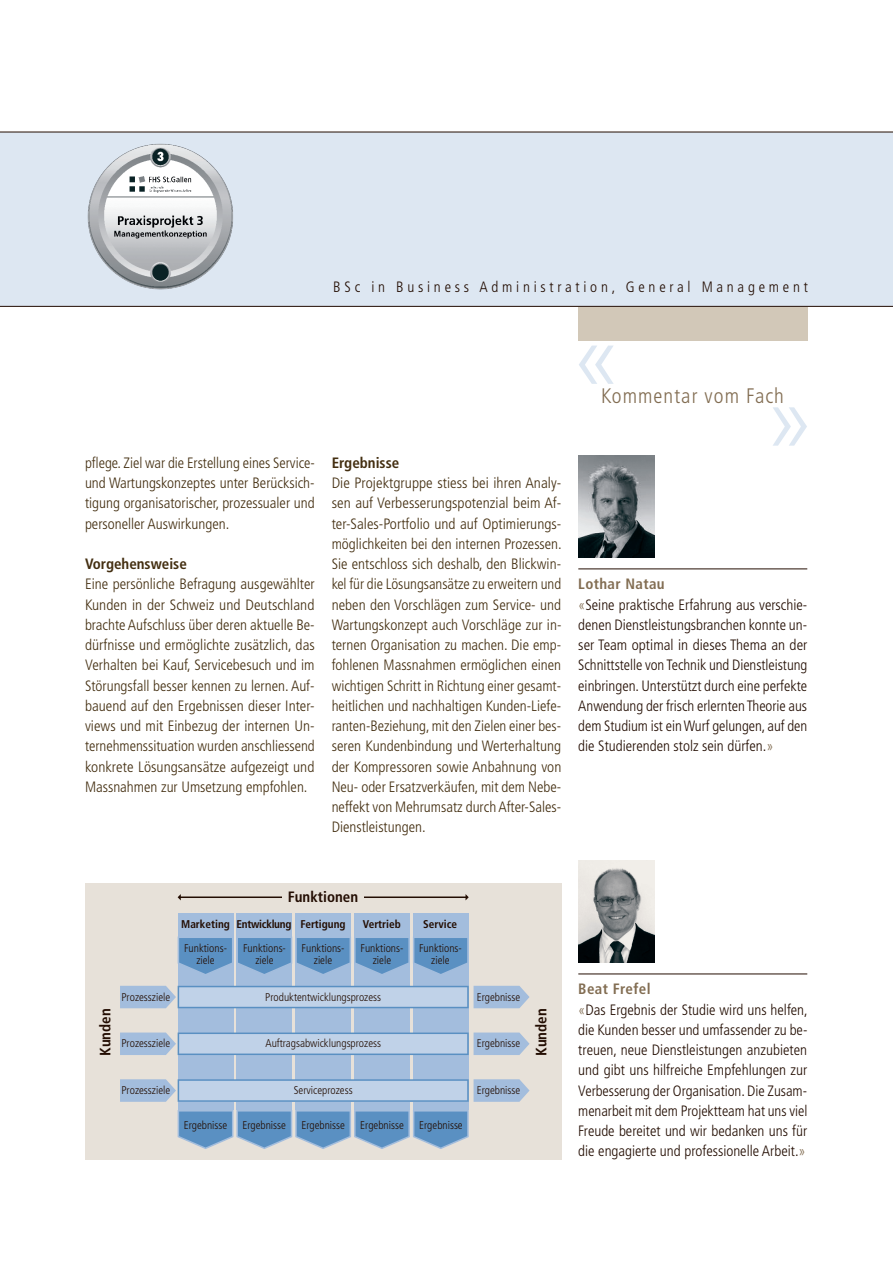
<style>
.page{position:relative;width:893px;height:1263px;background:#fff}
.page>*{position:absolute;margin:0;border:0;box-sizing:border-box;transform-origin:0 0}
.t1{font:300 93.45px "Frutiger";color:#dde7f2}
.t2{font:300 condensed 21px "Frutiger";letter-spacing:.05em;color:#826d52}
.t3{font:300 condensed 15px/20.2px "Frutiger";color:#432e10;text-align:justify}
.t4{font:300 condensed 15px/20.2px "Frutiger";color:#230d02}
.t5{font:300 condensed 15px "Frutiger";letter-spacing:.25em;color:#230d02}
.t6{font:700 condensed 15px "Frutiger";color:#432e10}
.t7{font:700 condensed 15px "Frutiger";color:#230d02}
.t8{font:300 condensed 11.25px/12px "Frutiger";color:#230d02;text-align:center}
.t9{font:700 condensed 11.25px "Frutiger";color:#230d02}
.s1{font-weight:700;color:#826d52}
.s2{color:#826d52}
</style>
<div class="page">
<div style="left:578px;top:307px;width:229px;height:34px;background:#d2c8b8"></div>
<div style="left:0;top:132px;width:893px;height:175px;background:#dde7f2"></div>
<hr style="left:0;top:132px;width:893px;height:1px;background:#230d02">
<hr style="left:0;top:306px;width:893px;height:1px;background:#230d02">
<hr style="left:578px;top:569px;width:229px;height:1px;background:#230d02">
<hr style="left:578px;top:974px;width:229px;height:1px;background:#230d02">
<img style="left:578px;top:455px;width:77px;height:102px">
<img style="left:578px;top:860px;width:77px;height:102px">
<img style="left:87px;top:143px;width:146px;height:147px">
<div style="left:85px;top:883px;width:476px;height:276px;background:#e7e1d9"></div>
<div style="left:178px;top:913px;width:55px;height:197px;background:#a3bddd"></div>
<div style="left:236px;top:913px;width:56px;height:197px;background:#a3bddd"></div>
<div style="left:295px;top:913px;width:56px;height:197px;background:#a3bddd"></div>
<div style="left:354px;top:913px;width:56px;height:197px;background:#a3bddd"></div>
<div style="left:413px;top:913px;width:56px;height:197px;background:#a3bddd"></div>
<svg style="left:179px;top:936px;width:289px;height:39px"></svg>
<svg style="left:178px;top:1110px;width:291px;height:39px"></svg>
<svg style="left:120px;top:986px;width:409px;height:22px;background:#b1c7e1"></svg>
<svg style="left:120px;top:1032px;width:409px;height:23px;background:#b0c6e0"></svg>
<svg style="left:120px;top:1079px;width:409px;height:23px;background:#b0c6e0"></svg>
<hr style="left:180px;top:896px;width:287px;height:2px;background:#230d02">
<div style="left:282px;top:888px;width:81px;height:17px;background:#e7e1d9"></div>
<svg style="left:178px;top:894px;width:3px;height:6px"></svg>
<svg style="left:465px;top:894px;width:4px;height:6px"></svg>
<p class="t5" style="left:333px;top:278px;width:476px">BSc in Business Administration, General Management</p>
<h1 class="t1" style="left:570px;top:305px;width:53px">«</h1>
<h2 class="t2" style="left:601px;top:383px;width:184px">Kommentar vom Fach</h2>
<p class="t3" style="left:85px;top:453px;width:231px">pflege. Ziel war die Erstellung eines Service&shy;und Wartungskonzeptes unter Berücksich&shy;tigung organisatorischer, prozessualer und personeller Auswirkungen.</p>
<p class="t6" style="left:85px;top:555px;width:103px">Vorgehensweise</p>
<p class="t3" style="left:85px;top:574px;width:231px">Eine persönliche Befragung ausgewählter Kunden in der Schweiz und Deutschland brachte Aufschluss über deren aktuelle Be&shy;dürfnisse und ermöglichte zusätzlich, das Verhalten bei Kauf, Servicebesuch und im Störungsfall besser kennen zu lernen. Auf&shy;bauend auf den Ergebnissen dieser Inter&shy;views und mit Einbezug der internen Un&shy;ternehmenssituation wurden anschliessend konkrete Lösungsansätze aufgezeigt und Massnahmen zur Umsetzung empfohlen.</p>
<p class="t6" style="left:332px;top:454px;width:69px">Ergebnisse</p>
<p class="t3" style="left:332px;top:473px;width:232px">Die Projektgruppe stiess bei ihren Analy&shy;sen auf Verbesserungspotenzial beim Af&shy;ter-Sales-Portfolio und auf Optimierungs&shy;möglichkeiten bei den internen Prozessen.<br>Sie entschloss sich deshalb, den Blickwin&shy;kel für die Lösungsansätze zu erweitern und neben den Vorschlägen zum Service- und Wartungskonzept auch Vorschläge zur in&shy;ternen Organisation zu machen. Die emp&shy;fohlenen Massnahmen ermöglichen einen wichtigen Schritt in Richtung einer gesamt&shy;heitlichen und nachhaltigen Kunden-Liefe&shy;ranten-Beziehung, mit den Zielen einer bes&shy;seren Kundenbindung und Werterhaltung der Kompressoren sowie Anbahnung von Neu- oder Ersatzverkäufen, mit dem Nebe&shy;neffekt von Mehrumsatz durch After-Sales-Dienstleistungen.</p>
<h1 class="t1" style="left:764px;top:366px;width:53px">»</h1>
<p class="t4" style="left:578px;top:574px;width:231px"><span class="s1">Lothar Natau<br></span><span class="s2">«</span>Seine praktische Erfahrung aus verschie&shy;denen Dienstleistungsbranchen konnte un&shy;ser Team optimal in dieses Thema an der Schnittstelle von Technik und Dienstleistung einbringen. Unterstützt durch eine perfekte Anwendung der frisch erlernten Theorie aus dem Studium ist ein Wurf gelungen, auf den die Studierenden stolz sein dürfen.<span class="s2">»</span></p>
<p class="t7" style="left:97px;top:1055px;width:49px;rotate:-90deg">Kunden</p>
<p class="t7" style="left:288px;top:888px;width:72px">Funktionen</p>
<p class="t9" style="left:181px;top:917px;width:166px">Marketing Entwicklung Fertigung</p>
<p class="t9" style="left:363px;top:917px;width:39px">Vertrieb</p>
<p class="t9" style="left:423px;top:917px;width:35px">Service</p>
<p class="t8" style="left:184px;top:942px;width:44px">Funktions&shy;ziele</p>
<p class="t8" style="left:243px;top:942px;width:44px">Funktions&shy;ziele</p>
<p class="t8" style="left:302px;top:942px;width:44px">Funktions&shy;ziele</p>
<p class="t8" style="left:360px;top:942px;width:44px">Funktions&shy;ziele</p>
<p class="t8" style="left:419px;top:942px;width:44px">Funktions&shy;ziele</p>
<p class="t8" style="left:121px;top:991px;width:50px">Prozessziele</p>
<p class="t8" style="left:265px;top:991px;width:117px">Produktentwicklungsprozess</p>
<p class="t8" style="left:121px;top:1037px;width:50px">Prozessziele</p>
<p class="t8" style="left:121px;top:1084px;width:50px">Prozessziele</p>
<p class="t8" style="left:265px;top:1037px;width:117px">Auftragsabwicklungsprozess</p>
<p class="t8" style="left:294px;top:1084px;width:60px">Serviceprozess</p>
<p class="t8" style="left:184px;top:1119px;width:45px">Ergebnisse</p>
<p class="t8" style="left:242px;top:1119px;width:45px">Ergebnisse</p>
<p class="t8" style="left:301px;top:1119px;width:45px">Ergebnisse</p>
<p class="t8" style="left:360px;top:1119px;width:45px">Ergebnisse</p>
<p class="t8" style="left:419px;top:1119px;width:45px">Ergebnisse</p>
<p class="t8" style="left:477px;top:991px;width:45px">Ergebnisse</p>
<p class="t8" style="left:477px;top:1037px;width:45px">Ergebnisse</p>
<p class="t8" style="left:477px;top:1084px;width:45px">Ergebnisse</p>
<p class="t7" style="left:532px;top:1055px;width:49px;rotate:-90deg">Kunden</p>
<p class="t4" style="left:578px;top:979px;width:231px"><span class="s1">Beat Frefel<br></span><span class="s2">«</span>Das Ergebnis der Studie wird uns helfen, die Kunden besser und umfassender zu be&shy;treuen, neue Dienstleistungen anzubieten und gibt uns hilfreiche Empfehlungen zur Verbesserung der Organisation. Die Zusam&shy;menarbeit mit dem Projektteam hat uns viel Freude bereitet und wir bedanken uns für die engagierte und professionelle Arbeit.<span class="s2">»</span></p>
</div>
